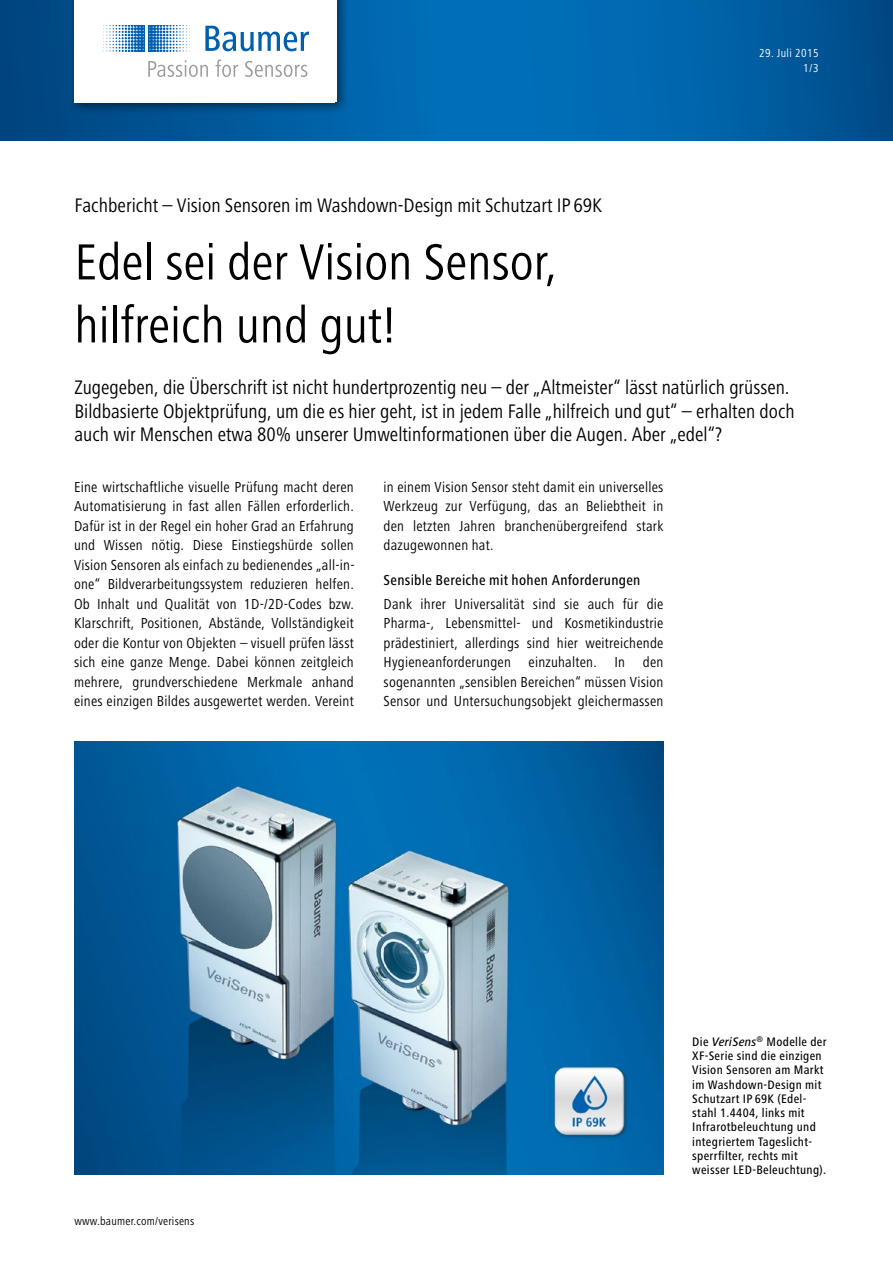
<style>
.page{position:relative;width:893px;height:1263px;background:#fff}
.page>*{position:absolute;margin:0;border:0;box-sizing:border-box;transform-origin:0 0}
.t1{font:condensed 52.5px/63px "Frutiger Next LT";color:#000}
.t2{font:condensed 20.25px/23.7px "Frutiger Next LT";color:#000}
.t3{font:condensed 15px/19.5px "Frutiger Next LT";letter-spacing:.015em;color:#000;text-align:justify}
.t4{font:500 condensed 15px "Frutiger Next LT";letter-spacing:.02em;color:#000}
.t5{font:500 condensed 12.75px/14.2px "Frutiger Next LT";letter-spacing:.025em;color:#000}
.t6{font:condensed 12px "Frutiger Next LT";letter-spacing:.02em;color:#000}
.t7{font:condensed 12px/15px "Frutiger Next LT";letter-spacing:.03em;color:#fff;text-align:right}
.s1{font-style:italic;font-stretch:normal}
</style>
<div class="page">
<svg style="left:0;top:0;width:893px;height:141px"></svg>
<div style="left:68px;top:0;width:281px;height:115px;background:#000;opacity:.5"></div>
<div style="left:74px;top:0;width:261px;height:102px;background:#fff"></div>
<svg style="left:205px;top:26px;width:104px;height:25px"></svg>
<svg style="left:103px;top:25px;width:87px;height:27px"></svg>
<svg style="left:148px;top:60px;width:60px;height:17px"></svg>
<svg style="left:216px;top:59px;width:22px;height:18px"></svg>
<svg style="left:245px;top:61px;width:62px;height:16px"></svg>
<img style="left:74px;top:742px;width:589px;height:432px">
<p class="t7" style="left:759px;top:46px;width:61px">29. Juli 2015<br>1/3</p>
<h2 class="t2" style="left:74px;top:194px;width:529px">Fachbericht – Vision Sensoren im Washdown-Design mit Schutzart IP 69K</h2>
<h1 class="t1" style="left:74px;top:231px;width:484px">Edel sei der Vision Sensor, hilfreich und gut!</h1>
<p class="t2" style="left:74px;top:376px;width:722px">Zugegeben, die Überschrift ist nicht hundertprozentig neu – der „Altmeister“ lässt natürlich grüssen.<br>Bildbasierte Objektprüfung, um die es hier geht, ist in jedem Falle „hilfreich und gut“ – erhalten doch auch wir Menschen etwa 80% unserer Umweltinformationen über die Augen. Aber „edel“?</p>
<p class="t3" style="left:74px;top:477px;width:282px">Eine wirtschaftliche visuelle Prüfung macht deren Automatisierung in fast allen Fällen erforderlich.<br>Dafür ist in der Regel ein hoher Grad an Erfahrung und Wissen nötig. Diese Einstiegshürde sollen Vision Sensoren als einfach zu bedienendes „all-in&shy;one“ Bildverarbeitungssystem reduzieren helfen.<br>Ob Inhalt und Qualität von 1D-/2D-Codes bzw.<br>Klarschrift, Positionen, Abstände, Vollständigkeit oder die Kontur von Objekten – visuell prüfen lässt sich eine ganze Menge. Dabei können zeitgleich mehrere, grundverschiedene Merkmale anhand eines einzigen Bildes ausgewertet werden. Vereint</p>
<p class="t3" style="left:384px;top:477px;width:281px">in einem Vision Sensor steht damit ein universelles Werkzeug zur Verfügung, das an Beliebtheit in den letzten Jahren branchenübergreifend stark dazugewonnen hat.</p>
<p class="t4" style="left:384px;top:571px;width:258px">Sensible Bereiche mit hohen Anforderungen</p>
<p class="t3" style="left:384px;top:594px;width:281px">Dank ihrer Universalität sind sie auch für die Pharma-, Lebensmittel- und Kosmetikindustrie prädestiniert, allerdings sind hier weitreichende Hygieneanforderungen einzuhalten. In den sogenannten „sensiblen Bereichen“ müssen Vision Sensor und Untersuchungsobjekt gleichermassen</p>
<p class="t6" style="left:74px;top:1215px;width:121px">www.baumer.com/verisens</p>
<p class="t5" style="left:692px;top:1034px;width:136px">Die <span class="s1">VeriSens</span><sup>®</sup> Modelle der<br>XF-Serie sind die einzigen<br>Vision Sensoren am Markt im Washdown-Design mit<br>Schutzart IP 69K (Edel&shy;stahl 1.4404, links mit<br>Infrarotbeleuchtung und integriertem Tageslicht&shy;sperrfilter, rechts mit weisser LED-Beleuchtung).</p>
</div>
